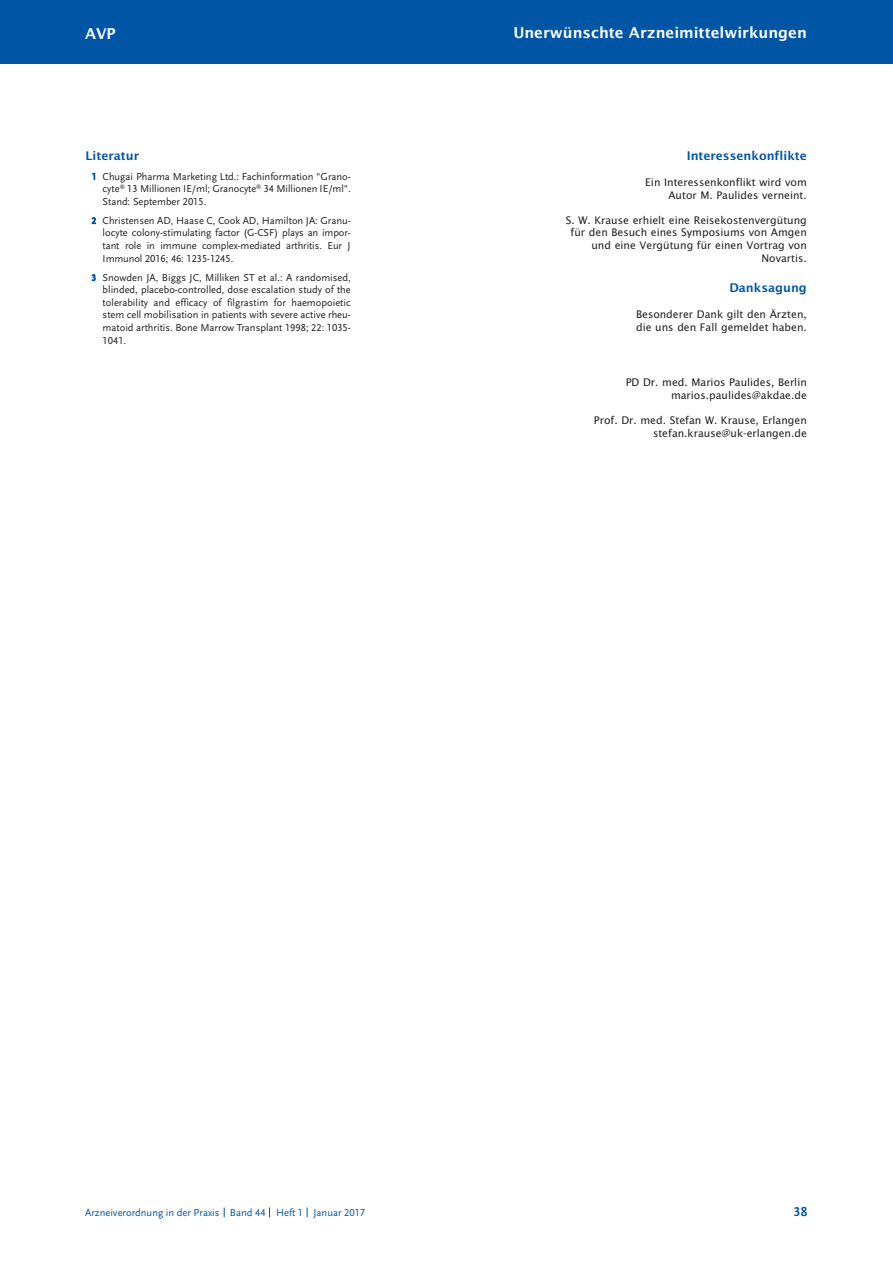
<style>
.page{position:relative;width:893px;height:1263px;background:#fff}
.page>*{position:absolute;margin:0;border:0;box-sizing:border-box;transform-origin:0 0}
.t1{font:600 15px "Lucida Sans";color:#fff}
.t2{font:700 13.5px "Scala Sans LF";color:#0155a5}
.t3{font:600 12px "Lucida Sans";color:#0155a5}
.t4{font:10.5px/12.6px "Scala Sans LF";letter-spacing:-.005em;color:#231f20;text-align:justify}
.t5{font:10.5px/12.6px "Lucida Sans";color:#231f20;text-align:right}
.t6{font:10.5px "Scala Sans LF";color:#0155a5}
.s1{font-size:9px;color:#0155a5}
</style>
<div class="page">
<div style="left:0;top:0;width:892px;height:64px;background:#0155a5"></div>
<h1 class="t1" style="left:85px;top:25px;width:32px">AVP</h1>
<h1 class="t1" style="left:513px;top:24px;width:295px">Unerwünschte Arzneimittelwirkungen</h1>
<p class="t3" style="left:86px;top:149px;width:55px">Literatur</p>
<p class="t4" style="left:103px;top:170px;width:250px;text-indent:-11px"><span class="s1">1</span> Chugai Pharma Marketing Ltd.: Fachinformation "Grano&shy;cyte<sup>®</sup> 13 Millionen IE/ml; Granocyte<sup>®</sup> 34 Millionen IE/ml".<br>Stand: September 2015.</p>
<p class="t4" style="left:103px;top:214px;width:250px;text-indent:-11px"><span class="s1">2</span> Christensen AD, Haase C, Cook AD, Hamilton JA: Granu&shy;locyte colony-stimulating factor (G-CSF) plays an impor&shy;tant role in immune complex-mediated arthritis. Eur J Immunol 2016; 46: 1235-1245.</p>
<p class="t4" style="left:103px;top:271px;width:250px;text-indent:-11px"><span class="s1">3</span> Snowden JA, Biggs JC, Milliken ST et al.: A randomised, blinded, placebo-controlled, dose escalation study of the tolerability and efficacy of filgrastim for haemopoietic stem cell mobilisation in patients with severe active rheu&shy;matoid arthritis. Bone Marrow Transplant 1998; 22: 1035- 1041.</p>
<p class="t3" style="left:687px;top:149px;width:122px">Interessenkonflikte</p>
<p class="t5" style="left:645px;top:176px;width:163px">Ein Interessenkonflikt wird vom<br>Autor M. Paulides verneint.</p>
<p class="t5" style="left:566px;top:214px;width:243px">S. W. Krause erhielt eine Reisekostenvergütung für den Besuch eines Symposiums von Amgen und eine Vergütung für einen Vortrag von Novartis.</p>
<p class="t3" style="left:729px;top:281px;width:79px">Danksagung</p>
<p class="t5" style="left:636px;top:308px;width:172px;text-align:left">Besonderer Dank gilt den Ärzten, die uns den Fall gemeldet haben.</p>
<p class="t5" style="left:626px;top:376px;width:183px">PD Dr. med. Marios Paulides, Berlin marios.paulides@akdae.de</p>
<p class="t5" style="left:594px;top:414px;width:214px">Prof. Dr. med. Stefan W. Krause, Erlangen stefan.krause@uk-erlangen.de</p>
<p class="t6" style="left:85px;top:1207px;width:282px">Arzneiverordnung in der Praxis Band 44 Heft 1 Januar 2017</p>
<p class="t2" style="left:794px;top:1204px;width:15px">38</p>
</div>
